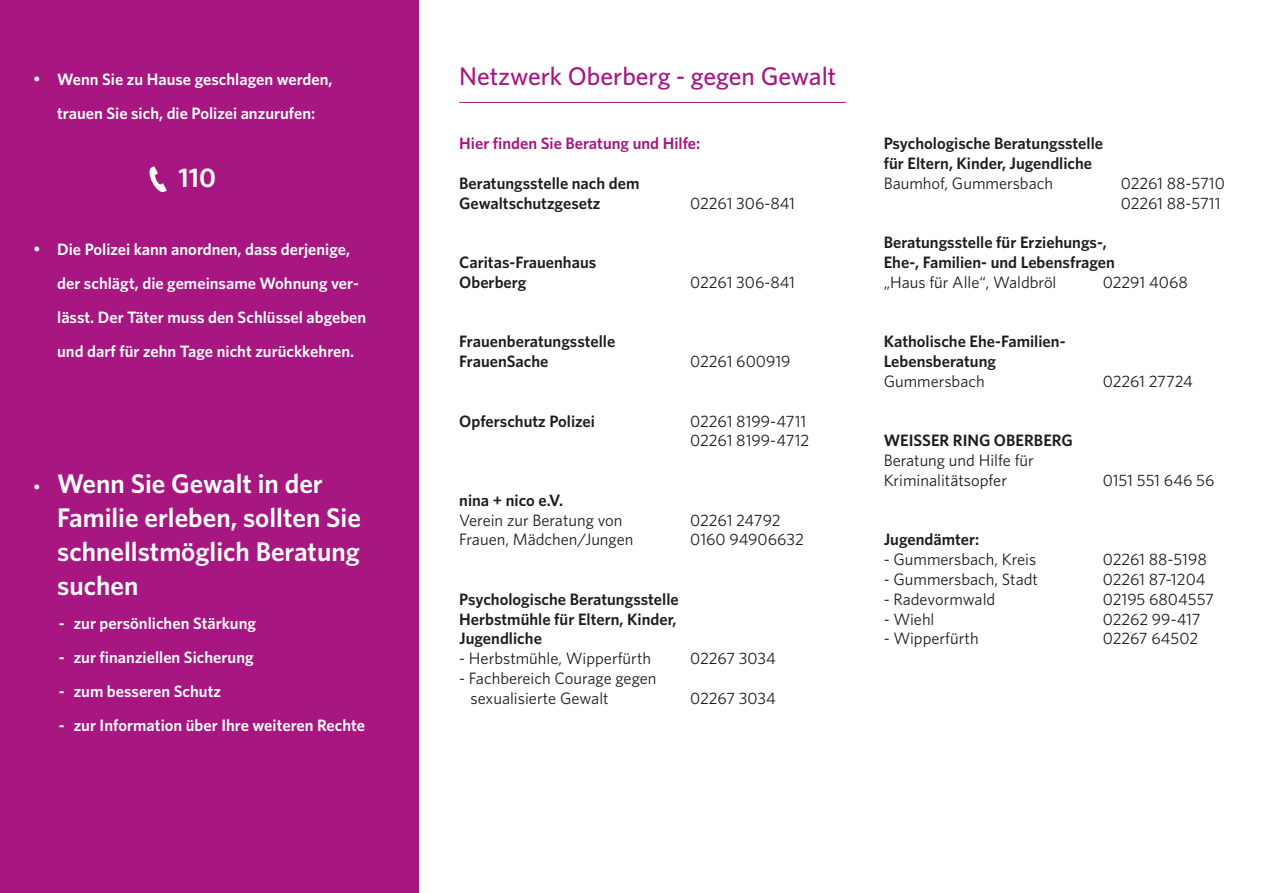
<style>
.page{position:relative;width:1263px;height:893px;background:#fff}
.page>*{position:absolute;margin:0;border:0;box-sizing:border-box;transform-origin:0 0}
.t1{font:600 27px/34px "Whitney";color:#fff}
.t2{font:500 25.5px "Whitney";color:#a71681}
.t3{font:16.5px/19.8px "Whitney";color:#1d1d1b}
.t4{font:600 16.5px/19.8px "Whitney";color:#1d1d1b}
.t5{font:600 16.5px/34px "Whitney";color:#fff;text-align:center}
.t6{font:600 16.5px "Whitney";color:#a71681}
</style>
<div class="page">
<div style="left:0;top:0;width:419px;height:893px;background:#a71681"></div>
<hr style="left:459px;top:102px;width:387px;height:1px;background:#a71681">
<svg style="left:149px;top:166px;width:18px;height:26px"></svg>
<p class="t5" style="left:33px;top:62px;width:301px">• Wenn Sie zu Hause geschlagen werden, trauen Sie sich, die Polizei anzurufen:</p>
<h1 class="t1" style="left:179px;top:160px;width:39px">110</h1>
<p class="t5" style="left:57px;top:232px;width:311px;text-align:left;text-indent:-24px">• Die Polizei kann anordnen, dass derjenige, der schlägt, die gemeinsame Wohnung ver&shy;lässt. Der Täter muss den Schlüssel abgeben und darf für zehn Tage nicht zurückkehren.</p>
<h1 class="t1" style="left:57px;top:466px;width:305px;text-indent:-24px">• Wenn Sie Gewalt in der<br>Familie erleben, sollten Sie schnellstmöglich Beratung suchen</h1>
<p class="t5" style="left:59px;top:606px;width:199px">- zur persönlichen Stärkung</p>
<p class="t5" style="left:59px;top:640px;width:197px">- zur finanziellen Sicherung</p>
<p class="t5" style="left:59px;top:674px;width:164px">- zum besseren Schutz</p>
<p class="t5" style="left:59px;top:708px;width:308px">- zur Information über Ihre weiteren Rechte</p>
<h2 class="t2" style="left:459px;top:59px;width:379px">Netzwerk Oberberg - gegen Gewalt</h2>
<p class="t6" style="left:459px;top:133px;width:243px">Hier finden Sie Beratung und Hilfe:</p>
<p class="t4" style="left:459px;top:173px;width:182px">Beratungsstelle nach dem<br>Gewaltschutzgesetz</p>
<p class="t3" style="left:690px;top:193px;width:106px">02261 306-841</p>
<p class="t4" style="left:459px;top:252px;width:138px">Caritas-Frauenhaus<br>Oberberg</p>
<p class="t4" style="left:459px;top:331px;width:158px">Frauenberatungsstelle<br>FrauenSache</p>
<p class="t3" style="left:690px;top:272px;width:106px">02261 306-841</p>
<p class="t3" style="left:690px;top:351px;width:102px">02261 600919</p>
<p class="t4" style="left:459px;top:411px;width:137px">Opferschutz Polizei</p>
<p class="t3" style="left:690px;top:410px;width:121px">02261 8199-4711<br>02261 8199-4712</p>
<p class="t4" style="left:459px;top:490px;width:105px">nina + nico e.V.</p>
<p class="t3" style="left:459px;top:509px;width:165px">Verein zur Beratung von</p>
<p class="t3" style="left:690px;top:509px;width:92px">02261 24792</p>
<p class="t3" style="left:459px;top:529px;width:176px">Frauen, Mädchen/Jungen</p>
<p class="t3" style="left:690px;top:529px;width:115px">0160 94906632</p>
<p class="t4" style="left:459px;top:589px;width:221px">Psychologische Beratungsstelle<br>Herbstmühle für Eltern, Kinder,<br>Jugendliche</p>
<p class="t3" style="left:459px;top:648px;width:193px">- Herbstmühle, Wipperfürth</p>
<p class="t3" style="left:690px;top:648px;width:87px">02267 3034</p>
<p class="t3" style="left:470px;top:668px;width:188px;text-indent:-11px">- Fachbereich Courage gegen sexualisierte Gewalt</p>
<p class="t3" style="left:690px;top:688px;width:87px">02267 3034</p>
<p class="t4" style="left:884px;top:133px;width:221px">Psychologische Beratungsstelle für Eltern, Kinder, Jugendliche</p>
<p class="t3" style="left:884px;top:173px;width:171px">Baumhof, Gummersbach</p>
<p class="t3" style="left:1121px;top:173px;width:106px">02261 88-5710<br>02261 88-5711</p>
<p class="t4" style="left:884px;top:232px;width:233px">Beratungsstelle für Erziehungs-,<br>Ehe-, Familien- und Lebensfragen</p>
<p class="t3" style="left:884px;top:272px;width:174px">„Haus für Alle“, Waldbröl</p>
<p class="t3" style="left:1103px;top:272px;width:87px">02291 4068</p>
<p class="t4" style="left:884px;top:331px;width:183px">Katholische Ehe-Familien-<br>Lebensberatung</p>
<p class="t3" style="left:884px;top:371px;width:103px">Gummersbach</p>
<p class="t3" style="left:1103px;top:371px;width:92px">02261 27724</p>
<p class="t4" style="left:884px;top:430px;width:191px">WEISSER RING OBERBERG</p>
<p class="t3" style="left:884px;top:450px;width:152px">Beratung und Hilfe für<br>Kriminalitätsopfer</p>
<p class="t3" style="left:1103px;top:470px;width:113px">0151 551 646 56</p>
<p class="t4" style="left:884px;top:529px;width:97px">Jugendämter:</p>
<p class="t3" style="left:884px;top:549px;width:154px">- Gummersbach, Kreis</p>
<p class="t3" style="left:1103px;top:549px;width:106px">02261 88-5198</p>
<p class="t3" style="left:884px;top:569px;width:156px">- Gummersbach, Stadt</p>
<p class="t3" style="left:1103px;top:569px;width:104px">02261 87-1204</p>
<p class="t3" style="left:884px;top:589px;width:113px">- Radevormwald</p>
<p class="t3" style="left:1103px;top:589px;width:113px">02195 6804557</p>
<p class="t3" style="left:884px;top:608px;width:52px">- Wiehl</p>
<p class="t3" style="left:1103px;top:608px;width:100px">02262 99-417</p>
<p class="t3" style="left:884px;top:628px;width:96px">- Wipperfürth</p>
<p class="t3" style="left:1103px;top:628px;width:97px">02267 64502</p>
</div>
